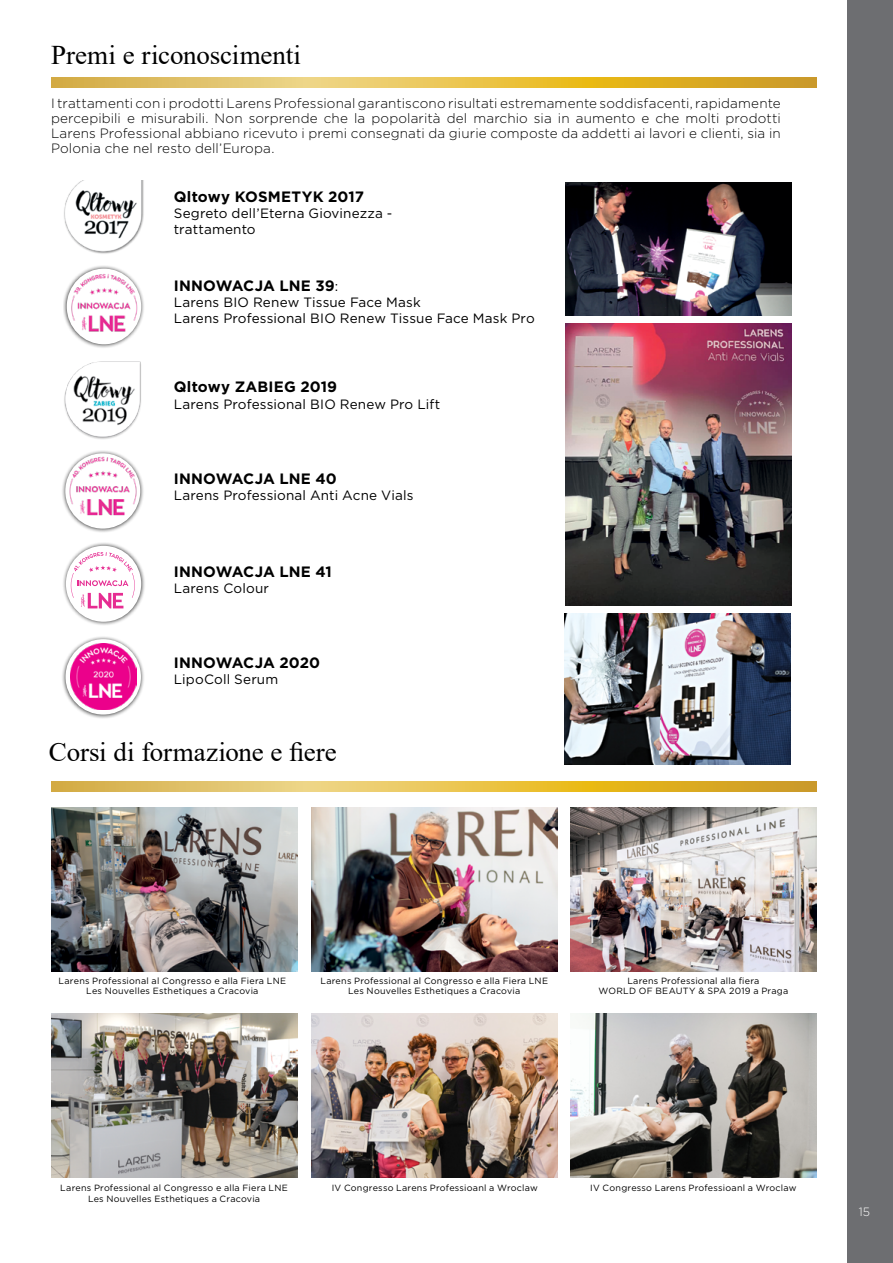
<style>
.page{position:relative;width:893px;height:1263px;background:#fff}
.page>*{position:absolute;margin:0;border:0;box-sizing:border-box;transform-origin:0 0}
.t1{font:27px "Times New Roman";letter-spacing:-.005em;color:#000}
.t2{font:700 15px "Gotham";letter-spacing:.01em;color:#000}
.t3{font:300 13.5px/15px "Gotham";letter-spacing:.005em;color:#000;text-align:justify}
.t4{font:13.5px/16.2px "Gotham";letter-spacing:.01em;color:#000}
.t5{font:300 12px "Gotham";color:#fff}
.t6{font:9px/10.8px "Gotham";letter-spacing:.025em;color:#000;text-align:center}
.s1{font-weight:400;font-size:13.5px}
</style>
<div class="page">
<div style="left:847px;top:0;width:46px;height:1263px;background:#6d6e71"></div>
<img style="left:565px;top:323px;width:226px;height:283px">
<img style="left:570px;top:807px;width:246px;height:164px">
<img style="left:565px;top:183px;width:226px;height:133px">
<img style="left:51px;top:807px;width:246px;height:164px">
<img style="left:312px;top:807px;width:246px;height:164px">
<img style="left:570px;top:1014px;width:246px;height:164px">
<img style="left:312px;top:1014px;width:246px;height:164px">
<img style="left:51px;top:1014px;width:246px;height:164px">
<svg style="left:51px;top:782px;width:765px;height:9px;background:#e2bb4a"></svg>
<img style="left:565px;top:613px;width:226px;height:151px">
<img style="left:64px;top:180px;width:80px;height:74px">
<img style="left:64px;top:361px;width:77px;height:78px">
<div style="left:62px;top:636px;width:83px;height:83px;background:#000;opacity:.74"></div>
<svg style="left:66px;top:639px;width:75px;height:75px"></svg>
<img style="left:70px;top:644px;width:66px;height:66px">
<div style="left:63px;top:265px;width:82px;height:84px;background:#000;opacity:.74"></div>
<div style="left:67px;top:269px;width:74px;height:75px;background:#fff;border-radius:50%"></div>
<img style="left:67px;top:273px;width:78px;height:63px">
<div style="left:62px;top:450px;width:83px;height:83px;background:#000;opacity:.74"></div>
<div style="left:65px;top:453px;width:75px;height:76px;background:#fff;border-radius:50%"></div>
<img style="left:64px;top:457px;width:79px;height:64px">
<div style="left:62px;top:542px;width:83px;height:84px;background:#000;opacity:.74"></div>
<div style="left:66px;top:546px;width:75px;height:76px;background:#fff;border-radius:50%"></div>
<svg style="left:71px;top:552px;width:64px;height:56px"></svg>
<svg style="left:51px;top:78px;width:765px;height:10px;background:#e2bb4a"></svg>
<h1 class="t1" style="left:51px;top:36px;width:251px">Premi e riconoscimenti</h1>
<p class="t3" style="left:51px;top:96px;width:731px">I trattamenti con i prodotti Larens Professional garantiscono risultati estremamente soddisfacenti, rapidamente percepibili e misurabili. Non sorprende che la popolarità del marchio sia in aumento e che molti prodotti Larens Professional abbiano ricevuto i premi consegnati da giurie composte da addetti ai lavori e clienti, sia in Polonia che nel resto dell’Europa.</p>
<h2 class="t2" style="left:174px;top:187px;width:192px">Qltowy KOSMETYK 2017</h2>
<h3 class="t4" style="left:174px;top:205px;width:220px">Segreto dell’Eterna Giovinezza - trattamento</h3>
<h2 class="t2" style="left:174px;top:275px;width:166px">INNOWACJA LNE 39<span class="s1">:</span></h2>
<h3 class="t4" style="left:174px;top:294px;width:362px">Larens BIO Renew Tissue Face Mask<br>Larens Professional BIO Renew Tissue Face Mask Pro</h3>
<h2 class="t2" style="left:174px;top:377px;width:165px">Qltowy ZABIEG 2019</h2>
<h3 class="t4" style="left:174px;top:395px;width:268px">Larens Professional BIO Renew Pro Lift</h3>
<h2 class="t2" style="left:174px;top:469px;width:164px">INNOWACJA LNE 40</h2>
<h3 class="t4" style="left:174px;top:487px;width:241px">Larens Professional Anti Acne Vials</h3>
<h2 class="t2" style="left:174px;top:562px;width:159px">INNOWACJA LNE 41</h2>
<h3 class="t4" style="left:174px;top:580px;width:97px">Larens Colour</h3>
<h2 class="t2" style="left:174px;top:652px;width:148px">INNOWACJA 2020</h2>
<h3 class="t4" style="left:174px;top:670px;width:106px">LipoColl Serum</h3>
<h1 class="t1" style="left:49px;top:733px;width:289px">Corsi di formazione e fiere</h1>
<p class="t6" style="left:59px;top:975px;width:229px">Larens Professional al Congresso e alla Fiera LNE<br>Les Nouvelles Esthetiques a Cracovia</p>
<p class="t6" style="left:320px;top:975px;width:229px">Larens Professional al Congresso e alla Fiera LNE<br>Les Nouvelles Esthetiques a Cracovia</p>
<p class="t6" style="left:598px;top:975px;width:191px">Larens Professional alla fiera<br>WORLD OF BEAUTY &amp; SPA 2019 a Praga</p>
<p class="t6" style="left:60px;top:1182px;width:229px">Larens Professional al Congresso e alla Fiera LNE</p>
<p class="t6" style="left:332px;top:1182px;width:208px">IV Congresso Larens Professioanl a Wroclaw</p>
<p class="t6" style="left:590px;top:1182px;width:208px">IV Congresso Larens Professioanl a Wroclaw</p>
<p class="t6" style="left:88px;top:1193px;width:174px">Les Nouvelles Esthetiques a Cracovia</p>
<h3 class="t5" style="left:859px;top:1204px;width:13px">15</h3>
</div>
